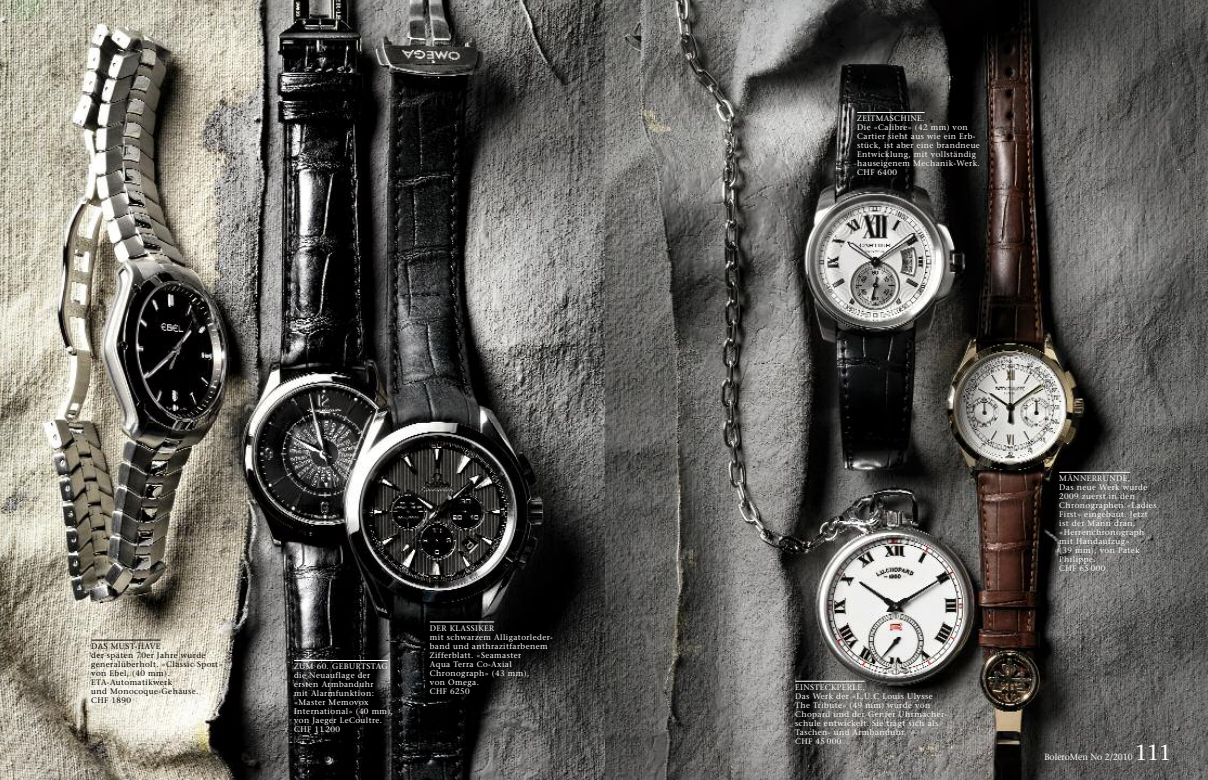
<style>
.page{position:relative;width:1208px;height:780px;background:#fff}
.page>*{position:absolute;margin:0;border:0;box-sizing:border-box;transform-origin:0 0}
.t1{font:22px "Stone Serif";color:#fff;scale:.95 1}
.t2{font:9px "Stone Serif";color:#fff;scale:.95 1}
.t3{font:8px/9px "Stone Serif";letter-spacing:.05em;color:#fff}
.t4{font:8px/9px "Stone Serif";letter-spacing:.05em;color:#000}
</style>
<div class="page">
<img style="left:0;top:0;width:1208px;height:780px">
<hr style="left:795px;top:681px;width:69px;height:1px;background:#fff">
<hr style="left:91px;top:640px;width:69px;height:1px;background:#000">
<hr style="left:857px;top:112px;width:67px;height:1px;background:#fff">
<hr style="left:1059px;top:472px;width:71px;height:1px;background:#fff">
<hr style="left:430px;top:621px;width:64px;height:1px;background:#fff">
<hr style="left:294px;top:660px;width:94px;height:1px;background:#fff">
<p class="t4" style="left:91px;top:642px;width:133px">DAS MUST-HAVE<br>der späten 70er Jahre wurde generalüberholt. «Classic Sport» von Ebel, (40 mm).<br>ETA-Automatikwerk<br>und Monocoque-Gehäuse.<br>CHF 1890</p>
<p class="t3" style="left:294px;top:662px;width:101px">ZUM 60. GEBURTSTAG die Neuauflage der ersten Armbanduhr<br>mit Alarmfunktion: «Master Memovox<br>International» (40 mm), von Jaeger LeCoultre.<br>CHF 11 200</p>
<p class="t3" style="left:430px;top:624px;width:125px">DER KLASSIKER<br>mit schwarzem Alligatorleder&shy;band und anthrazitfarbenem<br>Zifferblatt. «Seamaster<br>Aqua Terra Co-Axial<br>Chronograph» (43 mm),<br>von Omega.<br>CHF 6250</p>
<p class="t3" style="left:857px;top:115px;width:124px">ZEITMASCHINE.<br>Die «Calibre» (42 mm) von<br>Cartier sieht aus wie ein Erb&shy;stück, ist aber eine brandneue<br>Entwicklung, mit vollständig hauseigenem Mechanik-Werk.<br>CHF 6400</p>
<p class="t3" style="left:795px;top:683px;width:154px">EINSTECKPERLE.<br>Das Werk der «L.U.C Louis Ulysse<br>The Tribute» (49 mm) wurde von<br>Chopard und der Genfer Uhrmacher&shy;schule entwickelt. Sie trägt sich als<br>Taschen- und Armbanduhr.<br>CHF 45 000</p>
<p class="t3" style="left:1059px;top:474px;width:99px">MÄNNERRUNDE.<br>Das neue Werk wurde<br>2009 zuerst in den<br>Chronographen «Ladies<br>First» eingebaut. Jetzt ist der Mann dran. «Herrenchronograph mit Handaufzug»<br>(39 mm), von Patek<br>Philippe.<br>CHF 65 000</p>
<p class="t2" style="left:1044px;top:753px;width:94px">BoleroMen No 2/2010</p>
<h1 class="t1" style="left:1135px;top:743px;width:39px">111</h1>
</div>
